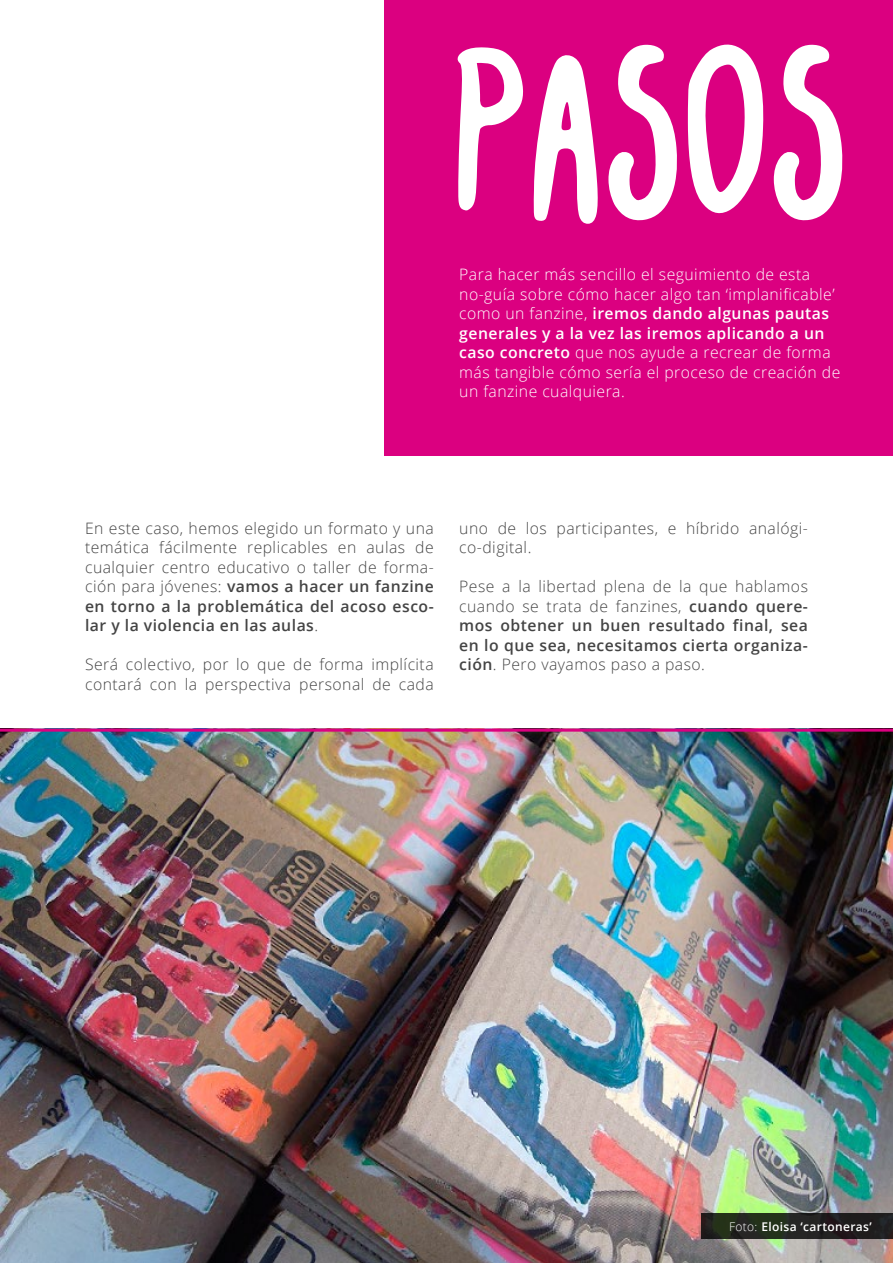
<style>
.page{position:relative;width:893px;height:1263px;background:#fff}
.page>*{position:absolute;margin:0;border:0;box-sizing:border-box;transform-origin:0 0}
.t1{font:267px "Kap";letter-spacing:-.02em;color:#fff}
.t2{font:300 15.75px/19.5px "Open Sans";letter-spacing:.03em;color:#444}
.t3{font:300 15.75px/19.5px "Open Sans";letter-spacing:.03em;color:#fff}
.t4{font:600 15.75px/19.5px "Open Sans";letter-spacing:.03em;color:#444;text-align:justify}
.t5{font:600 12px "Open Sans";letter-spacing:.03em;color:#fff}
.s1{font-weight:600}
.s2{font-weight:300}
</style>
<div class="page">
<div style="left:384px;top:0;width:509px;height:456px;background:#db0080"></div>
<img style="left:0;top:732px;width:893px;height:531px">
<hr style="left:0;top:729px;width:893px;height:3px;background:#db0080">
<svg style="left:702px;top:1213px;width:191px;height:26px;background:#22241e"></svg>
<h1 class="t1" style="left:450px;top:4px;width:402px">PASOS</h1>
<p class="t3" style="left:459px;top:264px;width:383px">Para hacer más sencillo el seguimiento de esta no-guía sobre cómo hacer algo tan ‘implanificable’ como un fanzine, <span class="s1">iremos dando algunas pautas generales y a la vez las iremos aplicando a un caso concreto</span> que nos ayude a recrear de forma más tangible cómo sería el proceso de creación de un fanzine cualquiera.</p>
<p class="t2" style="left:85px;top:518px;width:350px;text-align:justify">En este caso, hemos elegido un formato y una temática fácilmente replicables en aulas de cualquier centro educativo o taller de forma&shy;ción para jóvenes: <span class="s1">vamos a hacer un fanzine en torno a la problemática del acoso esco&shy;lar y la violencia en las aulas</span>.</p>
<p class="t2" style="left:85px;top:654px;width:350px">Será colectivo, por lo que de forma implícita contará con la perspectiva personal de cada</p>
<p class="t2" style="left:459px;top:518px;width:350px">uno de los participantes, e híbrido analógi&shy;co-digital.</p>
<p class="t4" style="left:459px;top:576px;width:350px"><span class="s2">Pese a la libertad plena de la que hablamos cuando se trata de fanzines,</span> cuando quere&shy;mos obtener un buen resultado final, sea en lo que sea, necesitamos cierta organiza&shy;ción<span class="s2">. Pero vayamos paso a paso.</span></p>
<p class="t5" style="left:729px;top:1218px;width:144px"><span class="s2">Foto:</span> Eloisa ‘cartoneras’</p>
</div>
